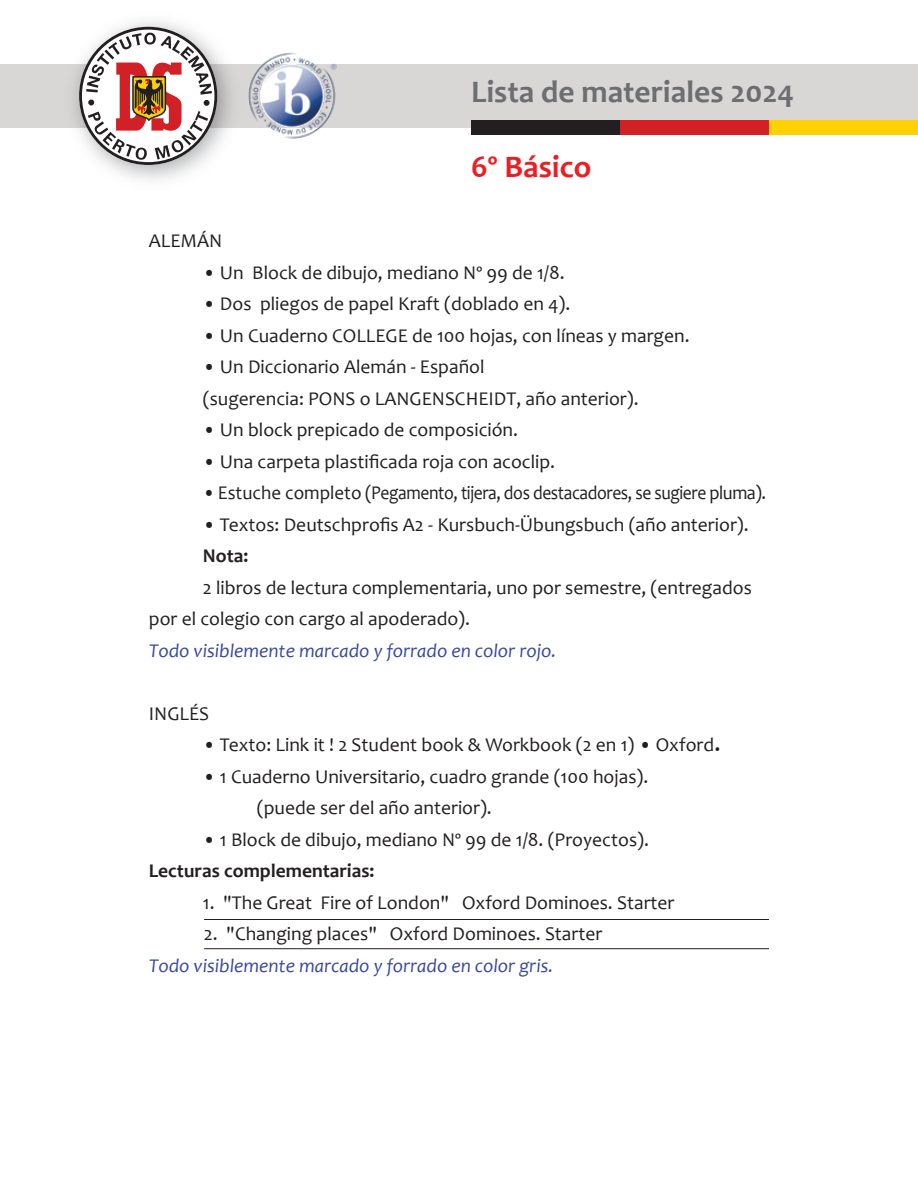
<style>
.page{position:relative;width:918px;height:1188px;background:#fff}
.page>*{position:absolute;margin:0;border:0;box-sizing:border-box;transform-origin:0 0}
.t1{font:700 31.5px "Candara";color:#6d6e71}
.t2{font:700 31.5px "Candara";color:#ed1d24}
.t3{font:19.5px/31.5px "Candara";color:#231f20}
.t4{font:italic 19.5px "Candara";color:#3a499b}
.t5{font:19.5px "Candara";letter-spacing:-.02em;color:#231f20}
.t6{font:700 19.5px "Candara";color:#231f20}
.s1{font-size:27px}
</style>
<div class="page">
<div style="left:0;top:64px;width:917px;height:64px;background:#d9d6d6"></div>
<div style="left:471px;top:120px;width:149px;height:15px;background:#231f20"></div>
<div style="left:620px;top:120px;width:149px;height:15px;background:#d22027"></div>
<div style="left:769px;top:120px;width:149px;height:15px;background:#fed105"></div>
<img style="left:74px;top:21px;width:157px;height:160px">
<svg style="left:79px;top:27px;width:138px;height:138px"></svg>
<svg style="left:86px;top:33px;width:126px;height:127px"></svg>
<img style="left:248px;top:52px;width:89px;height:87px">
<hr style="left:204px;top:919px;width:565px;height:1px;background:#231f20">
<hr style="left:204px;top:948px;width:565px;height:1px;background:#231f20">
<h1 class="t1" style="left:471px;top:72px;width:325px">Lista de materiales 2024</h1>
<h1 class="t2" style="left:471px;top:147px;width:122px">6º Básico</h1>
<p class="t3" style="left:149px;top:225px;width:75px">ALEMÁN</p>
<p class="t3" style="left:203px;top:257px;width:363px">• Un Block de dibujo, mediano Nº 99 de 1/8.</p>
<p class="t3" style="left:203px;top:288px;width:369px">• Dos pliegos de papel Kraft (doblado en 4).</p>
<p class="t3" style="left:203px;top:320px;width:488px">• Un Cuaderno COLLEGE de 100 hojas, con líneas y margen.</p>
<p class="t3" style="left:203px;top:351px;width:437px">• Un Diccionario Alemán - Español<br>(sugerencia: PONS o LANGENSCHEIDT, año anterior).</p>
<p class="t3" style="left:203px;top:414px;width:317px">• Un block prepicado de composición.</p>
<p class="t3" style="left:203px;top:445px;width:354px">• Una carpeta plastificada roja con acoclip.</p>
<p class="t5" style="left:203px;top:481px;width:565px">• Estuche completo (Pegamento, tijera, dos destacadores, se sugiere pluma).</p>
<p class="t3" style="left:203px;top:509px;width:547px">• Textos: Deutschprofis A2 - Kursbuch-Übungsbuch (año anterior).</p>
<p class="t6" style="left:203px;top:544px;width:47px">Nota:</p>
<p class="t3" style="left:149px;top:572px;width:604px;text-indent:54px">2 libros de lectura complementaria, uno por semestre, (entregados por el colegio con cargo al apoderado).</p>
<p class="t4" style="left:149px;top:638px;width:409px">Todo visiblemente marcado y forrado en color rojo.</p>
<p class="t3" style="left:149px;top:698px;width:62px">INGLÉS</p>
<p class="t3" style="left:203px;top:729px;width:520px">• Texto: Link it ! 2 Student book &amp; Workbook (2 en 1) • Oxford<span class="s1">.</span></p>
<p class="t3" style="left:257px;top:761px;width:393px;text-indent:-54px">• 1 Cuaderno Universitario, cuadro grande (100 hojas). (puede ser del año anterior).</p>
<p class="t3" style="left:203px;top:824px;width:448px">• 1 Block de dibujo, mediano Nº 99 de 1/8. (Proyectos).</p>
<p class="t6" style="left:149px;top:859px;width:227px">Lecturas complementarias:</p>
<p class="t3" style="left:203px;top:887px;width:473px">1. "The Great Fire of London" Oxford Dominoes. Starter</p>
<p class="t3" style="left:204px;top:918px;width:400px">2. "Changing places" Oxford Dominoes. Starter</p>
<p class="t4" style="left:149px;top:953px;width:406px">Todo visiblemente marcado y forrado en color gris.</p>
</div>
